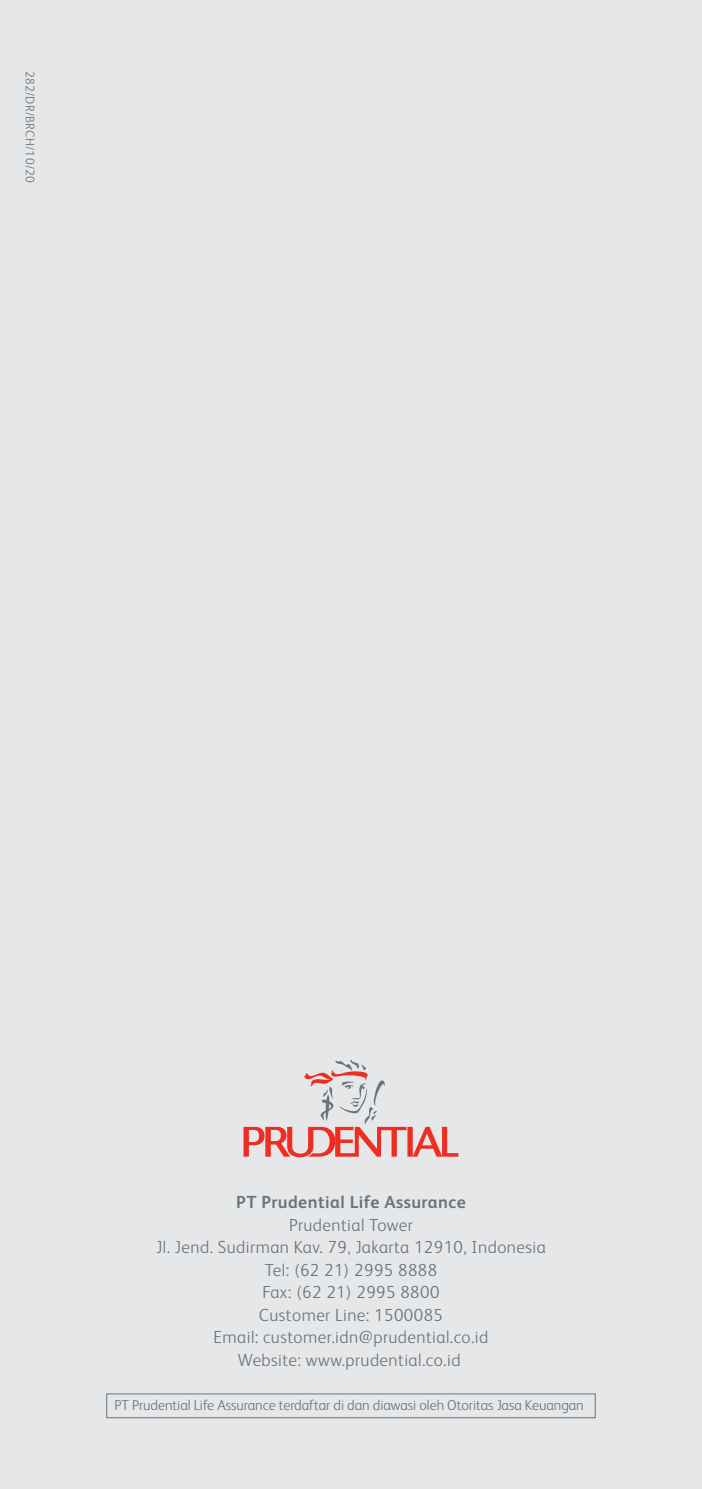
<style>
.page{position:relative;width:702px;height:1489px;background:#fff}
.page>*{position:absolute;margin:0;border:0;box-sizing:border-box;transform-origin:0 0}
.t1{font:300 17.5px/22.5px "FS Albert Pro";letter-spacing:.025em;color:#6a747b;text-align:center}
.t2{font:700 17.5px "FS Albert Pro";letter-spacing:.025em;color:#6a747b}
.t3{font:300 14.5px "FS Albert Pro";letter-spacing:-.005em;color:#6a747b}
.t4{font:300 12.5px "FS Albert Pro";color:#6a747b}
</style>
<div class="page">
<div style="left:0;top:0;width:702px;height:1488px;background:#e6e7e9"></div>
<svg style="left:243px;top:1060px;width:215px;height:97px"></svg>
<div style="left:106px;top:1393px;width:489px;height:24px;border:1px solid #6a747b"></div>
<p class="t4" style="left:39px;top:71px;width:113px;rotate:90deg">282/DR/BRCH/10/20</p>
<p class="t2" style="left:236px;top:1189px;width:231px">PT Prudential Life Assurance</p>
<p class="t1" style="left:156px;top:1212px;width:391px">Prudential Tower<br>Jl. Jend. Sudirman Kav. 79, Jakarta 12910, Indonesia<br>Tel: (62 21) 2995 8888<br>Fax: (62 21) 2995 8800<br>Customer Line: 1500085<br>Email: customer.idn@prudential.co.id<br>Website: www.prudential.co.id</p>
<p class="t3" style="left:115px;top:1395px;width:470px">PT Prudential Life Assurance terdaftar di dan diawasi oleh Otoritas Jasa Keuangan</p>
</div>
